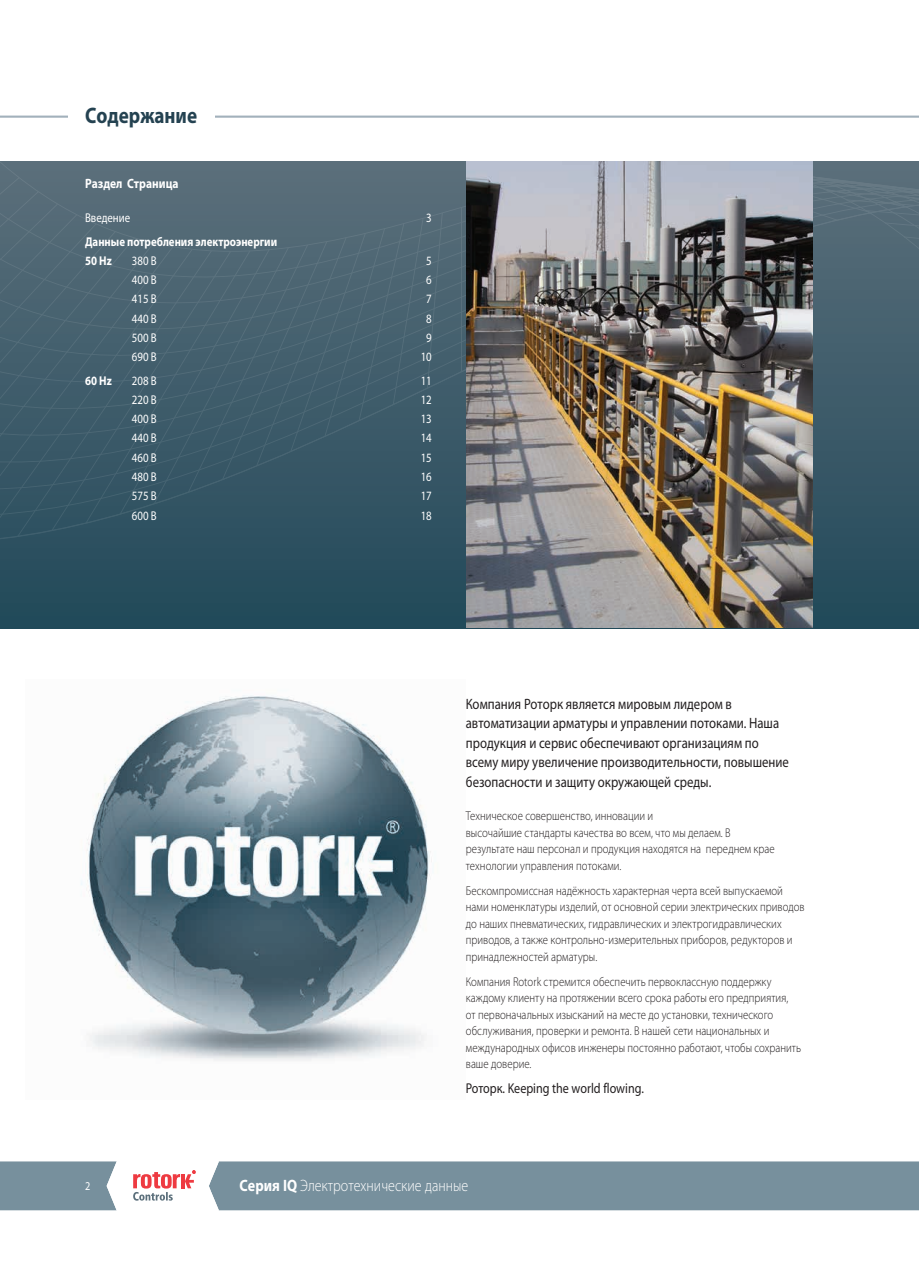
<style>
.page{position:relative;width:919px;height:1263px;background:#fff}
.page>*{position:absolute;margin:0;border:0;box-sizing:border-box;transform-origin:0 0}
.t1{font:700 22.5px "Myriad Pro";color:#244251;scale:.85 1}
.t2{font:300 16.5px "Myriad Pro";color:#fff;scale:.85 1}
.t3{font:15px/19.5px "Myriad Pro";color:#231f20;scale:.85 1}
.t4{font:14.25px "Myriad Pro";color:#231f20;scale:.85 1}
.t5{font:700 13.5px "Myriad Pro";color:#fff;scale:.85 1}
.t6{font:300 12.75px/16.5px "Myriad Pro";letter-spacing:.005em;color:#231f20;scale:.85 1}
.t7{font:12.75px "Myriad Pro";color:#fff;scale:.85 1}
.t8{font:700 12.75px/19.2px "Myriad Pro";color:#fff;scale:.85 1}
.t9{font:12px "Myriad Pro";color:#fff;scale:.85 1}
.s1{font-weight:700}
</style>
<div class="page">
<div style="left:0;top:162px;width:918px;height:466px;background:#274d5c"></div>
<svg style="left:0;top:162px;width:918px;height:383px"></svg>
<img style="left:466px;top:162px;width:346px;height:466px">
<img style="left:81px;top:695px;width:351px;height:366px">
<hr style="left:0;top:116px;width:918px;height:2px;background:#a2b1bb">
<svg style="left:0;top:1161px;width:918px;height:49px;background:#869aa5"></svg>
<div style="left:68px;top:106px;width:146px;height:17px;background:#fff"></div>
<h1 class="t1" style="left:85px;top:103px;width:133px">Содержание</h1>
<p class="t5" style="left:85px;top:176px;width:111px">Раздел Страница</p>
<p class="t7" style="left:85px;top:211px;width:55px">Введение</p>
<p class="t7" style="left:426px;top:211px;width:8px">3</p>
<p class="t8" style="left:85px;top:232px;width:227px">Данные потребления электроэнергии<br>50 Hz</p>
<p class="t7" style="left:132px;top:254px;width:31px">380 B</p>
<p class="t7" style="left:426px;top:254px;width:8px">5</p>
<p class="t7" style="left:132px;top:273px;width:31px">400 В</p>
<p class="t7" style="left:426px;top:273px;width:8px">6</p>
<p class="t7" style="left:132px;top:292px;width:31px">415 В</p>
<p class="t7" style="left:426px;top:292px;width:8px">7</p>
<p class="t7" style="left:132px;top:311px;width:31px">440 В</p>
<p class="t7" style="left:426px;top:311px;width:8px">8</p>
<p class="t7" style="left:132px;top:331px;width:31px">500 В</p>
<p class="t7" style="left:426px;top:331px;width:8px">9</p>
<p class="t7" style="left:132px;top:350px;width:31px">690 В</p>
<p class="t7" style="left:420px;top:350px;width:15px">10</p>
<p class="t8" style="left:85px;top:371px;width:33px">60 Hz</p>
<p class="t7" style="left:132px;top:373px;width:31px">208 B</p>
<p class="t7" style="left:420px;top:373px;width:15px">11</p>
<p class="t7" style="left:132px;top:393px;width:31px">220 В</p>
<p class="t7" style="left:420px;top:393px;width:15px">12</p>
<p class="t7" style="left:132px;top:412px;width:31px">400 В</p>
<p class="t7" style="left:420px;top:412px;width:15px">13</p>
<p class="t7" style="left:132px;top:431px;width:31px">440 В</p>
<p class="t7" style="left:420px;top:431px;width:15px">14</p>
<p class="t7" style="left:132px;top:450px;width:31px">460 В</p>
<p class="t7" style="left:420px;top:450px;width:15px">15</p>
<p class="t7" style="left:132px;top:470px;width:31px">480 В</p>
<p class="t7" style="left:420px;top:470px;width:15px">16</p>
<p class="t7" style="left:132px;top:489px;width:31px">575 В</p>
<p class="t7" style="left:420px;top:489px;width:15px">17</p>
<p class="t7" style="left:132px;top:508px;width:31px">600 В</p>
<p class="t7" style="left:420px;top:508px;width:15px">18</p>
<p class="t3" style="left:466px;top:694px;width:381px">Компания Роторк является мировым лидером в автоматизации арматуры и управлении потоками. Наша продукция и сервис обеспечивают организациям по всему миру увеличение производительности, повышение безопасности и защиту окружающей среды.</p>
<p class="t6" style="left:466px;top:808px;width:365px">Техническое совершенство, инновации и<br>высочайшие стандарты качества во всем, что мы делаем. В результате наш персонал и продукция находятся на переднем крае технологии управления потоками.</p>
<p class="t6" style="left:466px;top:882px;width:400px">Бескомпромиссная надёжность характерная черта всей выпускаемой нами номенклатуры изделий, от основной серии электрических приводов до наших пневматических, гидравлических и электрогидравлических приводов, а также контрольно-измерительных приборов, редукторов и принадлежностей арматуры.</p>
<p class="t6" style="left:466px;top:973px;width:396px">Компания Rotork стремится обеспечить первоклассную поддержку каждому клиенту на протяжении всего срока работы его предприятия, от первоначальных изысканий на месте до установки, технического обслуживания, проверки и ремонта. В нашей сети национальных и международных офисов инженеры постоянно работают, чтобы сохранить ваше доверие.</p>
<p class="t4" style="left:466px;top:1081px;width:211px">Роторк. Keeping the world flowing.</p>
<p class="t9" style="left:85px;top:1180px;width:8px">2</p>
<p class="t2" style="left:239px;top:1177px;width:270px"><span class="s1">Серия IQ</span> Электротехнические данные</p>
</div>
